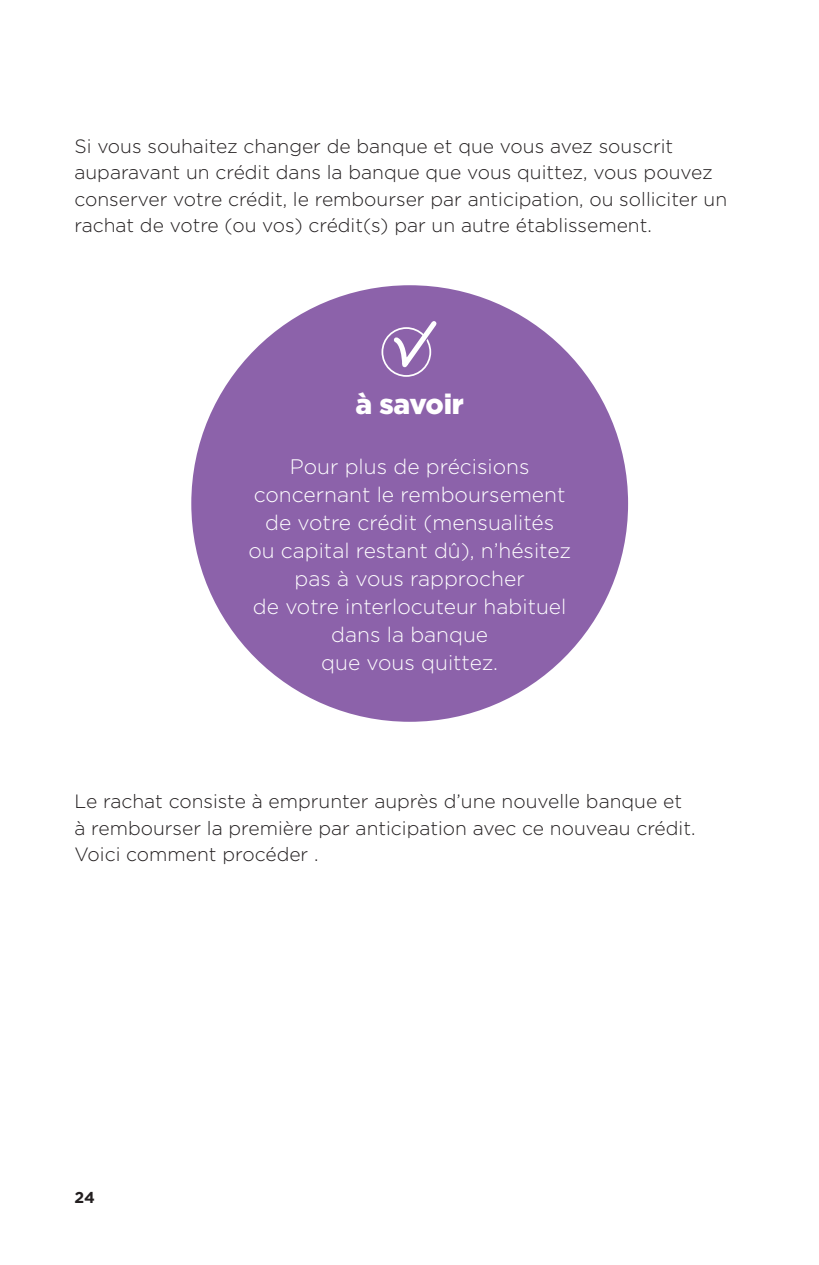
<style>
.page{position:relative;width:819px;height:1265px;background:#fff}
.page>*{position:absolute;margin:0;border:0;box-sizing:border-box;transform-origin:0 0}
.t1{font:900 28px "Gotham";letter-spacing:-.01em;color:#fff}
.Texte_blanc_-_ATTENT{font:300 21px/28px "Gotham";color:#fff;text-align:center}
.t2{font:300 19.25px/26.2px "Gotham";color:#231f20}
.t3{font:700 15.75px "Gotham";color:#231f20}
</style>
<div class="page">
<div style="left:191px;top:285px;width:437px;height:437px;background:#8c62aa;border-radius:50%"></div>
<div style="left:381px;top:327px;width:50px;height:50px;border:2px solid #fff;border-radius:50%"></div>
<svg style="left:391px;top:321px;width:46px;height:56px"></svg>
<p class="t2" style="left:74px;top:133px;width:654px">Si vous souhaitez changer de banque et que vous avez souscrit auparavant un crédit dans la banque que vous quittez, vous pouvez conserver votre crédit, le rembourser par anticipation, ou solliciter un rachat de votre (ou vos) crédit(s) par un autre établissement.</p>
<h1 class="t1" style="left:355px;top:385px;width:110px">à savoir</h1>
<p class="Texte_blanc_-_ATTENT" style="left:248px;top:452px;width:324px">Pour plus de précisions concernant le remboursement de votre crédit (mensualités<br>ou capital restant dû), n’hésitez pas à vous rapprocher<br>de votre interlocuteur habituel dans la banque<br>que vous quittez.</p>
<p class="t2" style="left:74px;top:788px;width:622px">Le rachat consiste à emprunter auprès d’une nouvelle banque et à rembourser la première par anticipation avec ce nouveau crédit.<br>Voici comment procéder .</p>
<p class="t3" style="left:74px;top:1187px;width:22px">24</p>
</div>
